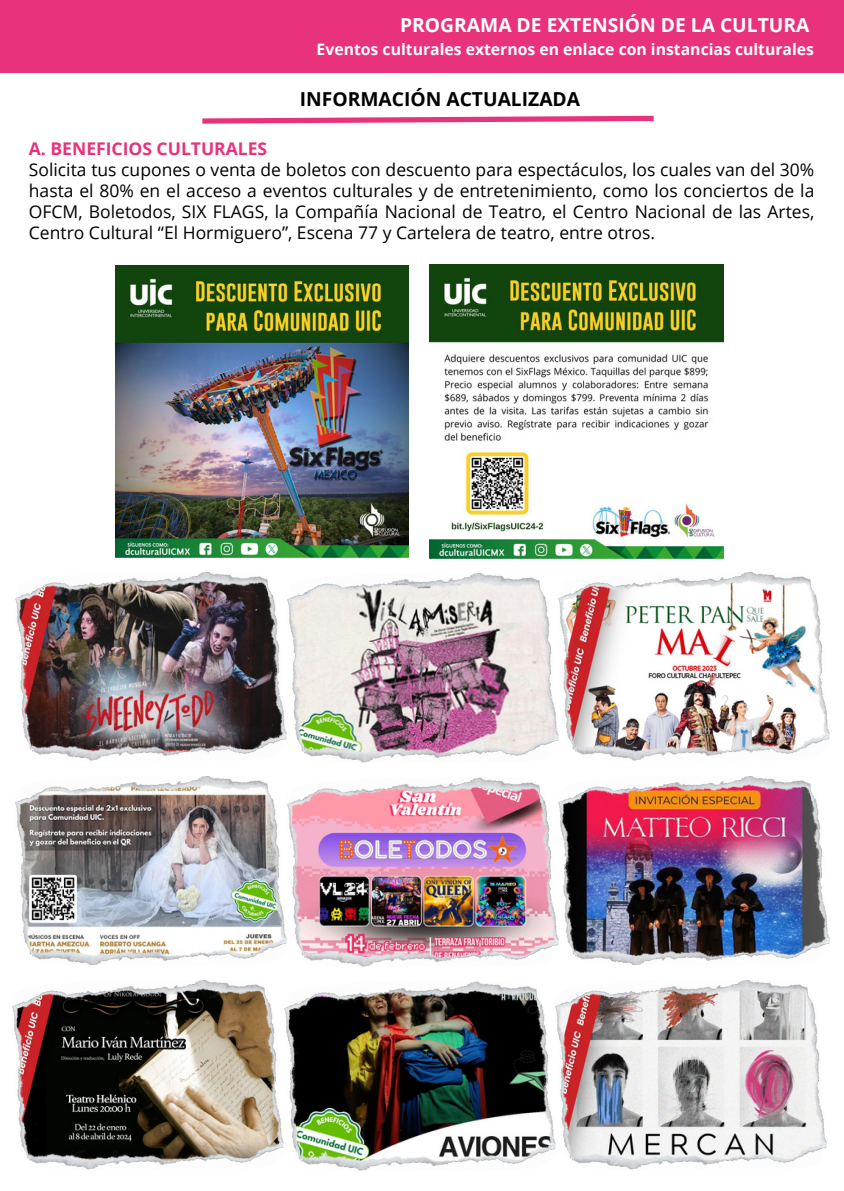
<style>
.page{position:relative;width:844px;height:1191px;background:#fff}
.page>*{position:absolute;margin:0;border:0;box-sizing:border-box;transform-origin:0 0}
.t1{font:700 19.25px "Open Sans";color:#fff}
.t2{font:700 19.25px "Open Sans";color:#000}
.t3{font:17.5px/21px "Open Sans";color:#000;text-align:justify}
.t4{font:700 17.5px "Open Sans";color:#e8327b}
.t5{font:700 15.75px "Open Sans";color:#fff}
</style>
<div class="page">
<div style="left:0;top:0;width:843px;height:73px;background:#e8327b"></div>
<img style="left:15px;top:572px;width:271px;height:188px">
<img style="left:286px;top:573px;width:271px;height:189px">
<img style="left:557px;top:572px;width:272px;height:188px">
<img style="left:15px;top:776px;width:271px;height:188px">
<img style="left:286px;top:777px;width:271px;height:189px">
<img style="left:557px;top:776px;width:272px;height:188px">
<img style="left:12px;top:980px;width:272px;height:189px">
<img style="left:284px;top:982px;width:270px;height:188px">
<img style="left:554px;top:980px;width:272px;height:189px">
<img style="left:115px;top:265px;width:293px;height:293px">
<img style="left:429px;top:264px;width:294px;height:294px">
<svg style="left:202px;top:115px;width:452px;height:9px"></svg>
<p class="t1" style="left:400px;top:12px;width:410px">PROGRAMA DE EXTENSIÓN DE LA CULTURA</p>
<p class="t5" style="left:316px;top:38px;width:499px">Eventos culturales externos en enlace con instancias culturales</p>
<p class="t2" style="left:300px;top:85px;width:282px">INFORMACIÓN ACTUALIZADA</p>
<p class="t4" style="left:29px;top:136px;width:240px">A. BENEFICIOS CULTURALES</p>
<p class="t3" style="left:29px;top:159px;width:786px">Solicita tus cupones o venta de boletos con descuento para espectáculos, los cuales van del 30% hasta el 80% en el acceso a eventos culturales y de entretenimiento, como los conciertos de la OFCM, Boletodos, SIX FLAGS, la Compañía Nacional de Teatro, el Centro Nacional de las Artes, Centro Cultural “El Hormiguero”, Escena 77 y Cartelera de teatro, entre otros.</p>
</div>
